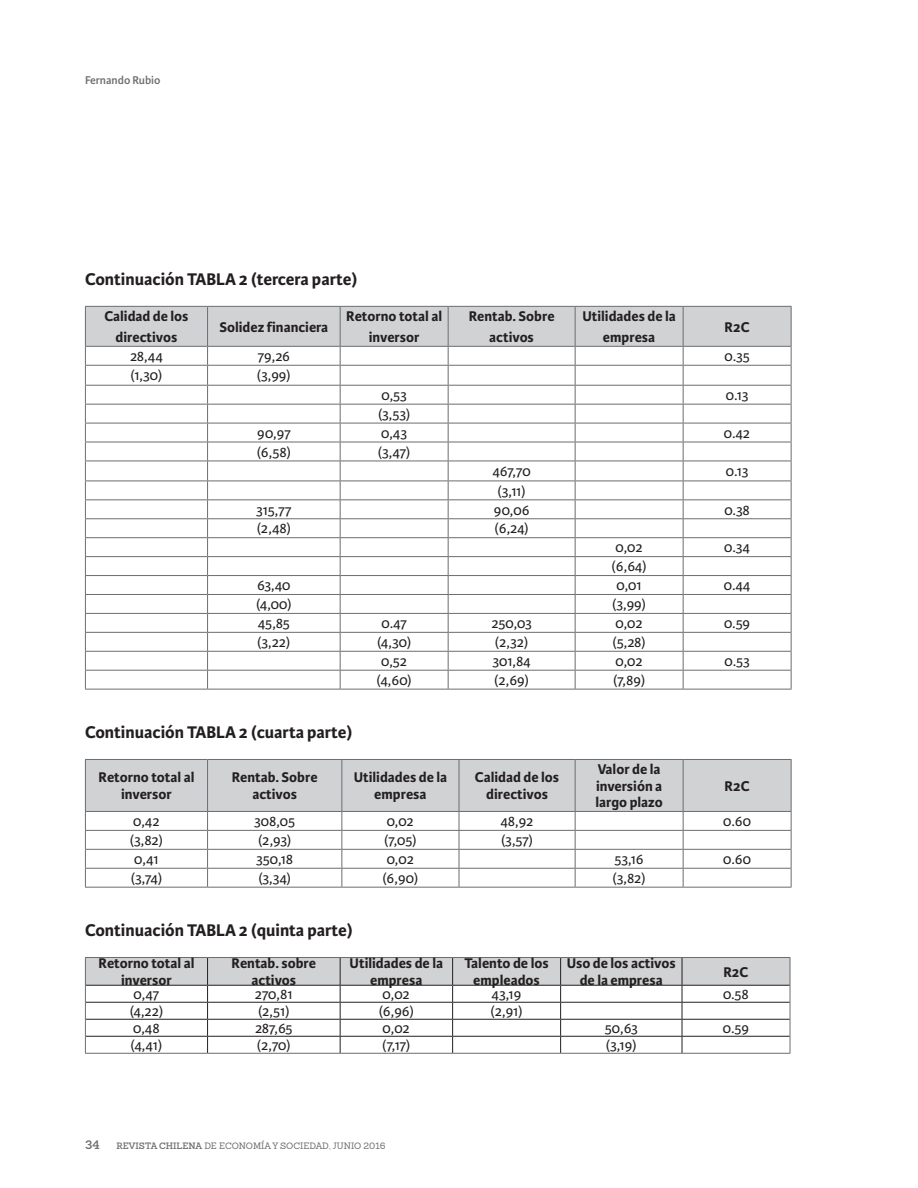
<style>
.page{position:relative;width:918px;height:1188px;background:#fff}
.page>*{position:absolute;margin:0;border:0;box-sizing:border-box;transform-origin:0 0}
.t1{font:700 18px "Karmina Sans";color:#231f20}
.t2{font:15px "Karmina Sans";letter-spacing:-.01em;color:#231f20}
.t3{font:700 15px/16.5px "Karmina Sans";color:#231f20;text-align:center}
.t4{font:600 12px "Karmina Sans";color:#6c6d70}
.t5{font:600 12px "Sanchez Slab";color:#6c6d70}
.t6{font:9px "Sanchez Slab";color:#6c6d70}
.s1{font-weight:600}
</style>
<div class="page">
<svg style="left:85px;top:306px;width:707px;height:383px"></svg>
<hr style="left:85px;top:689px;width:123px;height:1px;background:#6c6d70">
<hr style="left:208px;top:689px;width:132px;height:1px;background:#6c6d70">
<hr style="left:340px;top:689px;width:108px;height:1px;background:#6c6d70">
<hr style="left:448px;top:689px;width:127px;height:1px;background:#6c6d70">
<hr style="left:575px;top:689px;width:108px;height:1px;background:#6c6d70">
<hr style="left:683px;top:689px;width:109px;height:1px;background:#6c6d70">
<svg style="left:85px;top:759px;width:707px;height:128px"></svg>
<hr style="left:85px;top:887px;width:123px;height:1px;background:#6c6d70">
<hr style="left:208px;top:887px;width:134px;height:1px;background:#6c6d70">
<hr style="left:342px;top:887px;width:117px;height:1px;background:#6c6d70">
<hr style="left:459px;top:887px;width:116px;height:1px;background:#6c6d70">
<hr style="left:575px;top:887px;width:108px;height:1px;background:#6c6d70">
<hr style="left:683px;top:887px;width:109px;height:1px;background:#6c6d70">
<hr style="left:85px;top:957px;width:123px;height:1px;background:#6c6d70">
<hr style="left:208px;top:957px;width:132px;height:1px;background:#6c6d70">
<hr style="left:340px;top:957px;width:113px;height:1px;background:#6c6d70">
<hr style="left:453px;top:957px;width:108px;height:1px;background:#6c6d70">
<hr style="left:561px;top:957px;width:121px;height:1px;background:#6c6d70">
<hr style="left:682px;top:957px;width:108px;height:1px;background:#6c6d70">
<hr style="left:85px;top:1053px;width:123px;height:1px;background:#6c6d70">
<hr style="left:208px;top:1053px;width:132px;height:1px;background:#6c6d70">
<hr style="left:340px;top:1053px;width:113px;height:1px;background:#6c6d70">
<hr style="left:453px;top:1053px;width:108px;height:1px;background:#6c6d70">
<hr style="left:561px;top:1053px;width:121px;height:1px;background:#6c6d70">
<hr style="left:682px;top:1053px;width:108px;height:1px;background:#6c6d70">
<svg style="left:85px;top:958px;width:706px;height:95px"></svg>
<p class="t4" style="left:85px;top:73px;width:77px">Fernando Rubio</p>
<p class="t1" style="left:85px;top:269px;width:274px">Continuación TABLA 2 (tercera parte)</p>
<p class="t3" style="left:104px;top:306px;width:86px;line-height:21px">Calidad de los directivos</p>
<p class="t3" style="left:219px;top:319px;width:110px">Solidez financiera</p>
<p class="t3" style="left:346px;top:306px;width:97px;line-height:21px">Retorno total al inversor</p>
<p class="t3" style="left:469px;top:306px;width:87px;line-height:21px">Rentab. Sobre activos</p>
<p class="t3" style="left:582px;top:306px;width:95px;line-height:21px">Utilidades de la empresa</p>
<p class="t3" style="left:725px;top:319px;width:26px">R2C</p>
<p class="t2" style="left:130px;top:348px;width:34px">28,44</p>
<p class="t2" style="left:258px;top:348px;width:34px">79,26</p>
<p class="t2" style="left:725px;top:348px;width:27px">0.35</p>
<p class="t2" style="left:131px;top:367px;width:33px">(1,30)</p>
<p class="t2" style="left:257px;top:367px;width:35px">(3,99)</p>
<p class="t2" style="left:381px;top:387px;width:27px">0,53</p>
<p class="t2" style="left:726px;top:387px;width:24px">0.13</p>
<p class="t2" style="left:378px;top:406px;width:34px">(3,53)</p>
<p class="t2" style="left:257px;top:425px;width:35px">90,97</p>
<p class="t2" style="left:381px;top:425px;width:28px">0,43</p>
<p class="t2" style="left:724px;top:425px;width:28px">0.42</p>
<p class="t2" style="left:257px;top:443px;width:36px">(6,58)</p>
<p class="t2" style="left:378px;top:443px;width:34px">(3,47)</p>
<p class="t2" style="left:493px;top:463px;width:39px">467,70</p>
<p class="t2" style="left:726px;top:463px;width:24px">0.13</p>
<p class="t2" style="left:498px;top:482px;width:30px">(3,11)</p>
<p class="t2" style="left:256px;top:501px;width:37px">315,77</p>
<p class="t2" style="left:494px;top:501px;width:38px">90,06</p>
<p class="t2" style="left:724px;top:501px;width:27px">0.38</p>
<p class="t2" style="left:257px;top:520px;width:36px">(2,48)</p>
<p class="t2" style="left:495px;top:520px;width:36px">(6,24)</p>
<p class="t2" style="left:615px;top:539px;width:29px">0,02</p>
<p class="t2" style="left:724px;top:539px;width:27px">0.34</p>
<p class="t2" style="left:612px;top:558px;width:36px">(6,64)</p>
<p class="t2" style="left:257px;top:577px;width:35px">63,40</p>
<p class="t2" style="left:616px;top:577px;width:27px">0,01</p>
<p class="t2" style="left:724px;top:577px;width:28px">0.44</p>
<p class="t2" style="left:256px;top:596px;width:37px">(4,00)</p>
<p class="t2" style="left:612px;top:596px;width:35px">(3,99)</p>
<p class="t2" style="left:258px;top:615px;width:34px">45,85</p>
<p class="t2" style="left:381px;top:615px;width:27px">0.47</p>
<p class="t2" style="left:491px;top:615px;width:42px">250,03</p>
<p class="t2" style="left:615px;top:615px;width:29px">0,02</p>
<p class="t2" style="left:724px;top:615px;width:28px">0.59</p>
<p class="t2" style="left:257px;top:634px;width:35px">(3,22)</p>
<p class="t2" style="left:377px;top:634px;width:35px">(4,30)</p>
<p class="t2" style="left:495px;top:634px;width:35px">(2,32)</p>
<p class="t2" style="left:613px;top:634px;width:35px">(5,28)</p>
<p class="t2" style="left:381px;top:653px;width:28px">0,52</p>
<p class="t2" style="left:493px;top:653px;width:40px">301,84</p>
<p class="t2" style="left:615px;top:653px;width:29px">0,02</p>
<p class="t2" style="left:725px;top:653px;width:27px">0.53</p>
<p class="t2" style="left:377px;top:672px;width:37px">(4,60)</p>
<p class="t2" style="left:494px;top:672px;width:36px">(2,69)</p>
<p class="t2" style="left:613px;top:672px;width:34px">(7,89)</p>
<p class="t1" style="left:85px;top:722px;width:269px">Continuación TABLA 2 (cuarta parte)</p>
<p class="t3" style="left:99px;top:770px;width:97px">Retorno total al inversor</p>
<p class="t3" style="left:232px;top:770px;width:87px">Rentab. Sobre activos</p>
<p class="t3" style="left:354px;top:770px;width:95px">Utilidades de la empresa</p>
<p class="t3" style="left:475px;top:770px;width:86px">Calidad de los directivos</p>
<p class="t3" style="left:595px;top:761px;width:69px;text-align:left">Valor de la inversión a largo plazo</p>
<p class="t3" style="left:725px;top:778px;width:26px">R2C</p>
<p class="t2" style="left:133px;top:813px;width:28px">0,42</p>
<p class="t2" style="left:254px;top:813px;width:43px">308,05</p>
<p class="t2" style="left:387px;top:813px;width:29px">0,02</p>
<p class="t2" style="left:501px;top:813px;width:34px">48,92</p>
<p class="t2" style="left:723px;top:813px;width:29px">0.60</p>
<p class="t2" style="left:130px;top:832px;width:35px">(3,82)</p>
<p class="t2" style="left:258px;top:832px;width:35px">(2,93)</p>
<p class="t2" style="left:384px;top:832px;width:34px">(7,05)</p>
<p class="t2" style="left:501px;top:832px;width:33px">(3,57)</p>
<p class="t2" style="left:134px;top:851px;width:26px">0,41</p>
<p class="t2" style="left:256px;top:851px;width:39px">350,18</p>
<p class="t2" style="left:387px;top:851px;width:29px">0,02</p>
<p class="t2" style="left:615px;top:851px;width:31px">53,16</p>
<p class="t2" style="left:723px;top:851px;width:29px">0.60</p>
<p class="t2" style="left:131px;top:870px;width:33px">(3,74)</p>
<p class="t2" style="left:258px;top:870px;width:34px">(3,34)</p>
<p class="t2" style="left:382px;top:870px;width:37px">(6,90)</p>
<p class="t2" style="left:613px;top:870px;width:35px">(3,82)</p>
<p class="t1" style="left:85px;top:920px;width:269px">Continuación TABLA 2 (quinta parte)</p>
<p class="t3" style="left:99px;top:956px;width:97px">Retorno total al inversor</p>
<p class="t3" style="left:232px;top:956px;width:86px">Rentab. sobre activos</p>
<p class="t3" style="left:350px;top:956px;width:95px">Utilidades de la empresa</p>
<p class="t3" style="left:465px;top:956px;width:86px">Talento de los empleados</p>
<p class="t3" style="left:567px;top:956px;width:110px">Uso de los activos de la empresa</p>
<p class="t3" style="left:724px;top:964px;width:26px">R2C</p>
<p class="t2" style="left:134px;top:986px;width:27px">0,47</p>
<p class="t2" style="left:255px;top:986px;width:39px">270,81</p>
<p class="t2" style="left:383px;top:986px;width:29px">0,02</p>
<p class="t2" style="left:492px;top:986px;width:31px">43,19</p>
<p class="t2" style="left:723px;top:986px;width:27px">0.58</p>
<p class="t2" style="left:130px;top:1003px;width:35px">(4,22)</p>
<p class="t2" style="left:258px;top:1003px;width:33px">(2,51)</p>
<p class="t2" style="left:379px;top:1003px;width:37px">(6,96)</p>
<p class="t2" style="left:491px;top:1003px;width:34px">(2,91)</p>
<p class="t2" style="left:133px;top:1020px;width:28px">0,48</p>
<p class="t2" style="left:255px;top:1020px;width:39px">287,65</p>
<p class="t2" style="left:383px;top:1020px;width:29px">0,02</p>
<p class="t2" style="left:605px;top:1020px;width:34px">50,63</p>
<p class="t2" style="left:723px;top:1020px;width:28px">0.59</p>
<p class="t2" style="left:131px;top:1037px;width:33px">(4,41)</p>
<p class="t2" style="left:257px;top:1037px;width:35px">(2,70)</p>
<p class="t2" style="left:382px;top:1037px;width:30px">(7,17)</p>
<p class="t2" style="left:606px;top:1037px;width:32px">(3,19)</p>
<p class="t5" style="left:85px;top:1136px;width:16px">34</p>
<p class="t6" style="left:117px;top:1140px;width:270px"><span class="s1">REVISTA CHILENA</span> DE ECONOMÍA Y SOCIEDAD, JUNIO 2016</p>
</div>
